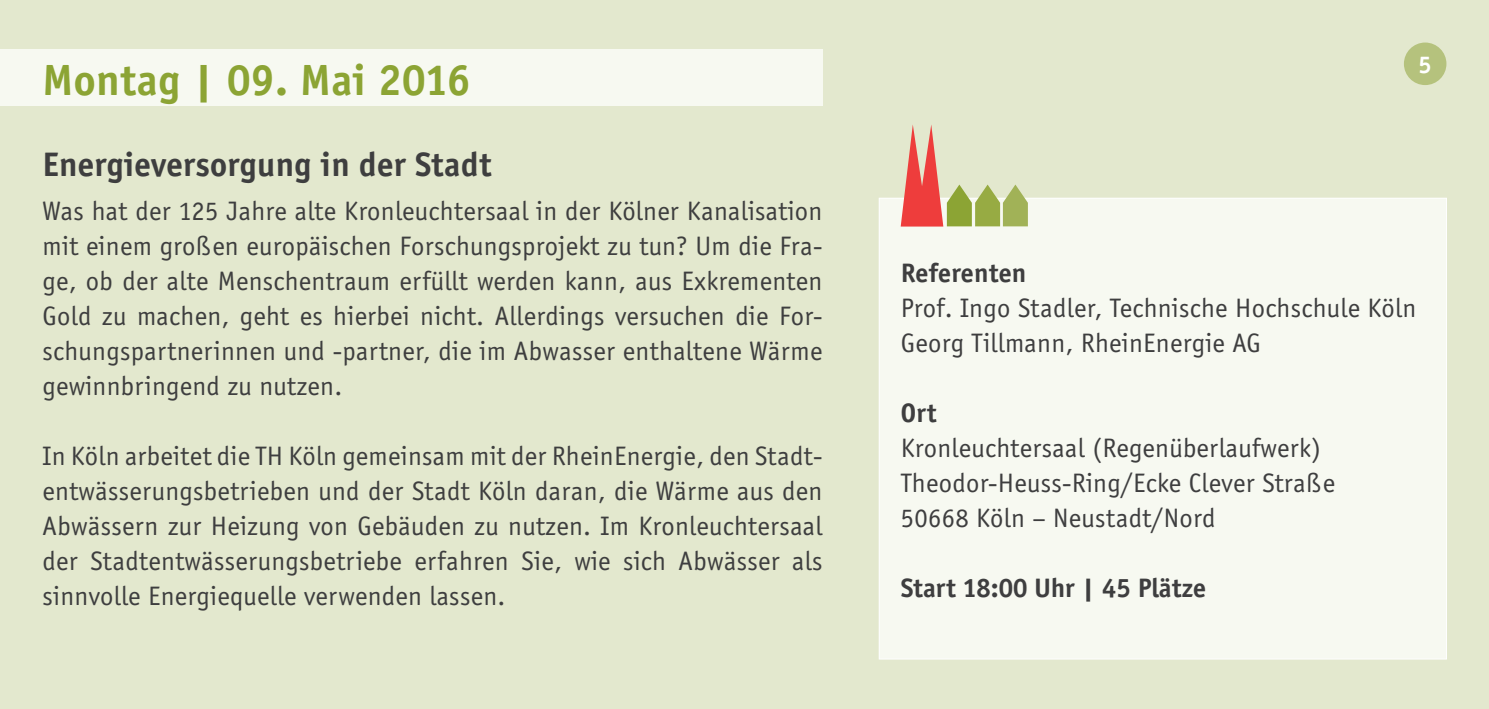
<style>
.page{position:relative;width:1489px;height:709px;background:#fff}
.page>*{position:absolute;margin:0;border:0;box-sizing:border-box;transform-origin:0 0}
.t1{font:700 45px "Officina San Itc T";letter-spacing:.01em;color:#8ca434}
.t2{font:700 35px "Officina San Itc T";letter-spacing:.01em;color:#3e3e3f}
.t3{font:27.5px/35px "Officina San Itc T";letter-spacing:.01em;color:#3e3e3f;text-align:justify}
.t4{font:700 27.5px "Officina San Itc T";color:#3e3e3f}
.t5{font:700 25px "Officina San Itc T";color:#fff}
</style>
<div class="page">
<div style="left:0;top:0;width:1488px;height:709px;background:#e3e8ce"></div>
<div style="left:0;top:50px;width:822px;height:56px;background:#f7f9f1"></div>
<div style="left:1403px;top:43px;width:43px;height:42px;background:#b5c27d;border-radius:50%"></div>
<div style="left:879px;top:198px;width:567px;height:461px;background:#f7f9f1"></div>
<svg style="left:900px;top:125px;width:127px;height:101px"></svg>
<h1 class="t1" style="left:43px;top:53px;width:429px">Montag | 09. Mai 2016</h1>
<p class="t2" style="left:43px;top:143px;width:450px">Energieversorgung in der Stadt</p>
<p class="t3" style="left:43px;top:193px;width:781px">Was hat der 125 Jahre alte Kronleuchtersaal in der Kölner Kanalisation mit einem großen europäischen Forschungsprojekt zu tun? Um die Fra&shy;ge, ob der alte Menschentraum erfüllt werden kann, aus Exkrementen Gold zu machen, geht es hierbei nicht. Allerdings versuchen die For&shy;schungspartnerinnen und -partner, die im Abwasser enthaltene Wärme gewinnbringend zu nutzen.</p>
<p class="t3" style="left:43px;top:438px;width:781px">In Köln arbeitet die TH Köln gemeinsam mit der RheinEnergie, den Stadt&shy;entwässerungsbetrieben und der Stadt Köln daran, die Wärme aus den Abwässern zur Heizung von Gebäuden zu nutzen. Im Kronleuchtersaal der Stadtentwässerungsbetriebe erfahren Sie, wie sich Abwässer als sinnvolle Energiequelle verwenden lassen.</p>
<p class="t5" style="left:1418px;top:50px;width:15px">5</p>
<p class="t4" style="left:900px;top:256px;width:127px">Referenten</p>
<p class="t3" style="left:900px;top:290px;width:517px">Prof. Ingo Stadler, Technische Hochschule Köln<br>Georg Tillmann, RheinEnergie AG</p>
<p class="t4" style="left:900px;top:396px;width:38px">Ort</p>
<p class="t3" style="left:900px;top:430px;width:436px;text-align:left">Kronleuchtersaal (Regenüberlaufwerk)<br>Theodor-Heuss-Ring/Ecke Clever Straße<br>50668 Köln – Neustadt/Nord</p>
<p class="t4" style="left:900px;top:571px;width:307px">Start 18:00 Uhr | 45 Plätze</p>
</div>
